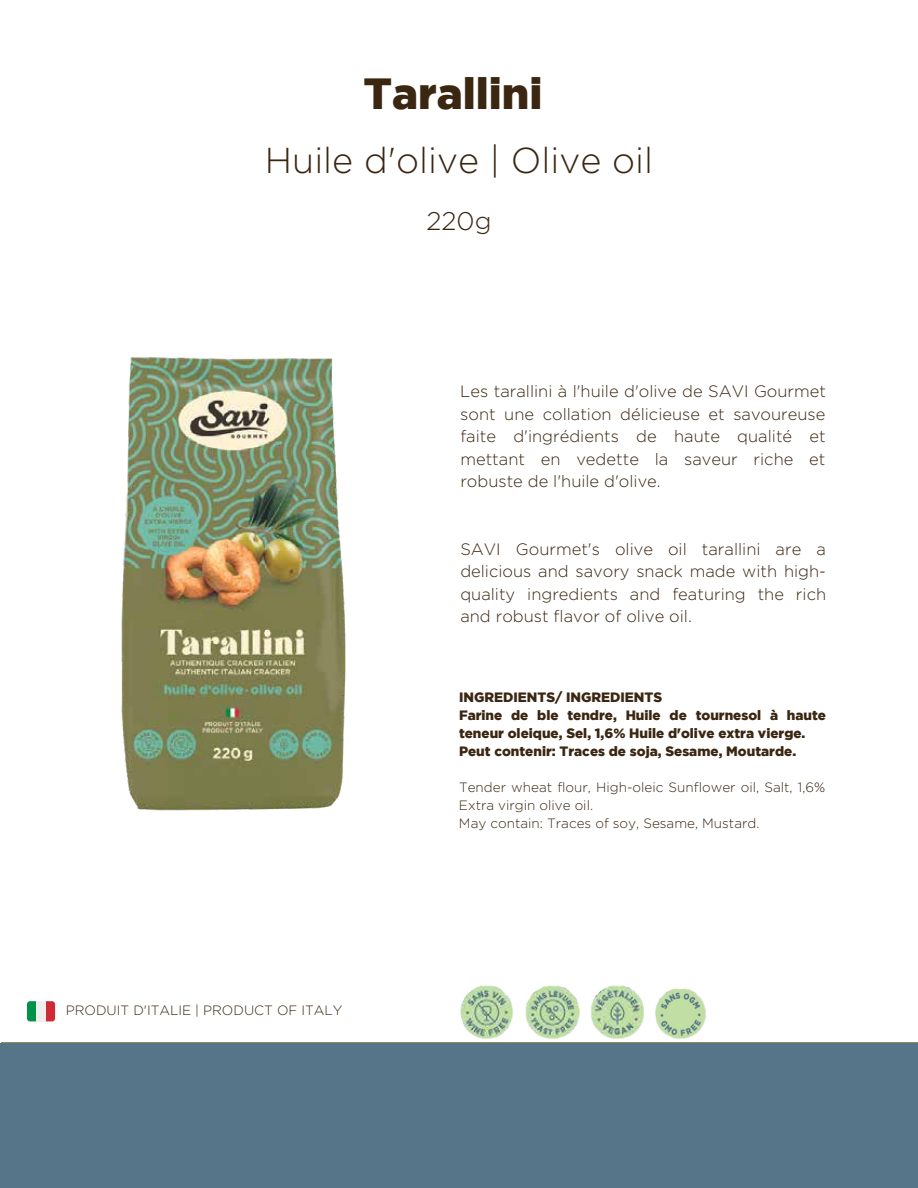
<style>
.page{position:relative;width:918px;height:1188px;background:#fff}
.page>*{position:absolute;margin:0;border:0;box-sizing:border-box;transform-origin:0 0}
.t1{font:900 43.5px "Gotham";color:#3a2611}
.t2{font:300 36px "Gotham";color:#3a2611}
.t3{font:300 25.5px "Gotham";color:#3a2611}
.t4{font:300 16.5px/22.5px "Gotham";color:#3a2611;text-align:justify}
.t5{font:900 13.5px/18px "Gotham";color:#3a2611}
.t6{font:300 13.5px/18px "Gotham";color:#3a2611}
</style>
<div class="page">
<img style="left:460px;top:985px;width:53px;height:53px">
<img style="left:525px;top:985px;width:55px;height:53px">
<img style="left:591px;top:985px;width:53px;height:53px">
<img style="left:656px;top:988px;width:49px;height:50px">
<img style="left:121px;top:357px;width:225px;height:454px">
<svg style="left:46px;top:1001px;width:9px;height:20px"></svg>
<svg style="left:27px;top:1001px;width:9px;height:20px"></svg>
<div style="left:36px;top:1001px;width:10px;height:20px;background:#eee"></div>
<div style="left:0;top:1044px;width:918px;height:144px;background:#567589"></div>
<h1 class="t1" style="left:363px;top:69px;width:181px">Tarallini</h1>
<h2 class="t2" style="left:265px;top:138px;width:390px">Huile d'olive | Olive oil</h2>
<h3 class="t3" style="left:427px;top:205px;width:67px">220g</h3>
<p class="t4" style="left:460px;top:380px;width:367px">Les tarallini à l'huile d'olive de SAVI Gourmet sont une collation délicieuse et savoureuse faite d'ingrédients de haute qualité et mettant en vedette la saveur riche et robuste de l'huile d'olive.</p>
<p class="t4" style="left:460px;top:537px;width:367px">SAVI Gourmet's olive oil tarallini are a delicious and savory snack made with high&shy;quality ingredients and featuring the rich and robust flavor of olive oil.</p>
<p class="t6" style="left:66px;top:1001px;width:278px">PRODUIT D'ITALIE | PRODUCT OF ITALY</p>
<p class="t5" style="left:459px;top:688px;width:369px">INGREDIENTS/ INGREDIENTS<br>Farine de ble tendre, Huile de tournesol à haute teneur oleique, Sel, 1,6% Huile d'olive extra vierge.<br>Peut contenir: Traces de soja, Sesame, Moutarde.</p>
<p class="t6" style="left:459px;top:778px;width:368px">Tender wheat flour, High-oleic Sunflower oil, Salt, 1,6%<br>Extra virgin olive oil.<br>May contain: Traces of soy, Sesame, Mustard.</p>
</div>
